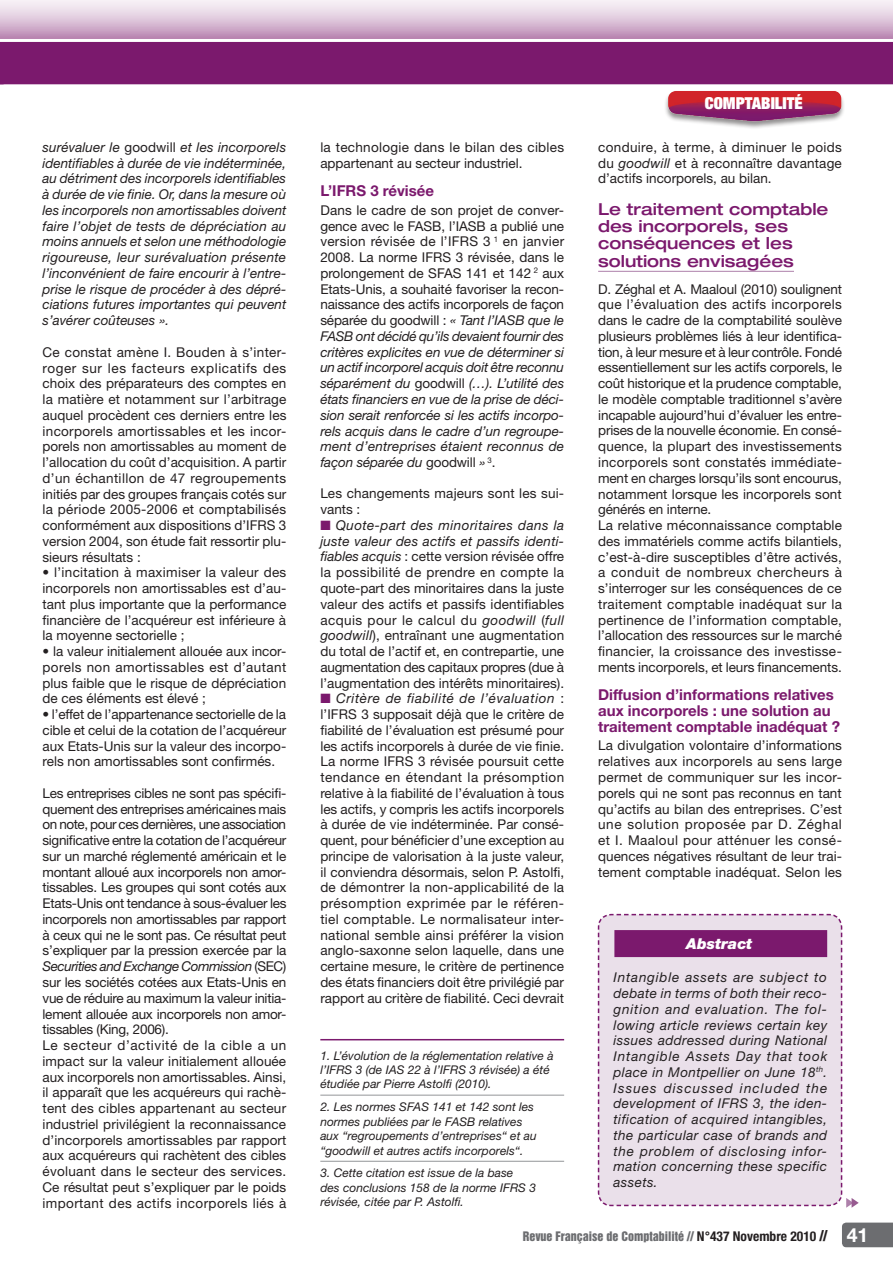
<style>
.page{position:relative;width:893px;height:1263px;background:#fff}
.page>*{position:absolute;margin:0;border:0;box-sizing:border-box;transform-origin:0 0}
.t1{font:700 19.5px "Helvetica Neue LT Std";color:#fff}
.t2{font:500 expanded 16.5px/17.2px "Helvetica Neue LT Std";color:#7b196d}
.t3{font:900 condensed 16.5px "Helvetica Neue LT Std";color:#fff}
.t4{font:700 15px/15.8px "Helvetica Neue LT Std";color:#7b196d}
.t5{font:italic 900 15px "Helvetica Neue LT Std";color:#fff}
.t6{font:13.5px/15.8px "Helvetica Neue LT Std";color:#231f20;text-align:justify}
.t7{font:italic 13.5px/15.8px "Helvetica Neue LT Std";letter-spacing:.01em;color:#231f20;text-align:justify}
.t8{font:italic 12px/14.4px "Helvetica Neue LT Std";color:#231f20}
.t9{font:12px "Helvetica Inserat LT Std";color:#6c6d70}
.s1{font-style:normal}
.s2{font-style:italic}
.s3{color:#7b196d}
.s4{font-family:"Helvetica Neue LT Std";font-weight:700;font-stretch:condensed;font-size:13.5px;color:#231f20}
.s5{font-size:13.5px;color:#231f20}
</style>
<div class="page">
<svg style="left:842px;top:1222px;width:51px;height:25px"></svg>
<hr style="left:598px;top:271px;width:196px;height:1px;background:#ad80aa">
<img style="left:665px;top:91px;width:179px;height:37px">
<svg style="left:846px;top:1198px;width:13px;height:10px"></svg>
<svg style="left:597px;top:913px;width:246px;height:294px;background:#e0cfdf"></svg>
<svg style="left:0;top:0;width:893px;height:26px;background:#e7d6e5"></svg>
<svg style="left:0;top:26px;width:893px;height:58px;background:#924186"></svg>
<hr style="left:320px;top:1039px;width:244px;height:1px;background:#7b196d">
<hr style="left:320px;top:1095px;width:244px;height:1px;background:#939598">
<hr style="left:320px;top:1161px;width:244px;height:1px;background:#939598">
<p class="t7" style="left:43px;top:139px;width:245px">surévaluer le <span class="s1">goodwill</span> et les incorporels identifiables à durée de vie indéterminée, au détriment des incorporels identifiables à durée de vie finie. Or, dans la mesure où les incorporels non amortissables doivent faire l’objet de tests de dépréciation au moins annuels et selon une méthodologie rigoureuse, leur surévaluation présente l’inconvénient de faire encourir à l’entre&shy;prise le risque de procéder à des dépré&shy;ciations futures importantes qui peuvent s’avérer coûteuses ».</p>
<p class="t6" style="left:43px;top:344px;width:245px">Ce constat amène I. Bouden à s’inter&shy;roger sur les facteurs explicatifs des choix des préparateurs des comptes en la matière et notamment sur l’arbitrage auquel procèdent ces derniers entre les incorporels amortissables et les incor&shy;porels non amortissables au moment de l’allocation du coût d’acquisition. A partir d’un échantillon de 47 regroupements initiés par des groupes français cotés sur la période 2005-2006 et comptabilisés conformément aux dispositions d’IFRS 3 version 2004, son étude fait ressortir plu&shy;sieurs résultats :</p>
<p class="t6" style="left:43px;top:564px;width:245px">• l’incitation à maximiser la valeur des incorporels non amortissables est d’au&shy;tant plus importante que la performance financière de l’acquéreur est inférieure à la moyenne sectorielle ;</p>
<p class="t6" style="left:43px;top:643px;width:245px">• la valeur initialement allouée aux incor&shy;porels non amortissables est d’autant plus faible que le risque de dépréciation de ces éléments est élevé ;</p>
<p class="t6" style="left:43px;top:706px;width:245px">• l’effet de l’appartenance sectorielle de la cible et celui de la cotation de l’acquéreur aux Etats-Unis sur la valeur des incorpo&shy;rels non amortissables sont confirmés.</p>
<p class="t6" style="left:43px;top:785px;width:245px;text-align:left">Les entreprises cibles ne sont pas spécifi&shy;quement des entreprises américaines mais on note, pour ces dernières, une association significative entre la cotation de l’acquéreur sur un marché réglementé américain et le montant alloué aux incorporels non amor&shy;tissables. Les groupes qui sont cotés aux Etats-Unis ont tendance à sous-évaluer les incorporels non amortissables par rapport à ceux qui ne le sont pas. Ce résultat peut s’expliquer par la pression exercée par la <span class="s2">Securities and Exchange Commission</span> (SEC) sur les sociétés cotées aux Etats-Unis en vue de réduire au maximum la valeur initia&shy;lement allouée aux incorporels non amor&shy;tissables (King, 2006).<br>Le secteur d’activité de la cible a un impact sur la valeur initialement allouée aux incorporels non amortissables. Ainsi, il apparaît que les acquéreurs qui rachè&shy;tent des cibles appartenant au secteur industriel privilégient la reconnaissance d’incorporels amortissables par rapport aux acquéreurs qui rachètent des cibles évoluant dans le secteur des services.<br>Ce résultat peut s’expliquer par le poids important des actifs incorporels liés à</p>
<p class="t6" style="left:320px;top:139px;width:245px">la technologie dans le bilan des cibles appartenant au secteur industriel.</p>
<p class="t4" style="left:320px;top:183px;width:115px">L’IFRS 3 révisée</p>
<p class="t7" style="left:320px;top:202px;width:245px"><span class="s1">Dans le cadre de son projet de conver&shy;gence avec le FASB, l’IASB a publié une version révisée de l’IFRS 3</span> <sup>1</sup> <span class="s1">en janvier 2008. La norme IFRS 3 révisée, dans le prolongement de SFAS 141 et 142</span> <sup>2</sup> <span class="s1">aux Etats-Unis, a souhaité favoriser la recon&shy;naissance des actifs incorporels de façon séparée du goodwill :</span> « Tant l’IASB que le FASB ont décidé qu’ils devaient fournir des critères explicites en vue de déterminer si un actif incorporel acquis doit être reconnu séparément du <span class="s1">goodwill</span> (…). L’utilité des états financiers en vue de la prise de déci&shy;sion serait renforcée si les actifs incorpo&shy;rels acquis dans le cadre d’un regroupe&shy;ment d’entreprises étaient reconnus de façon séparée du <span class="s1">goodwill</span> » <sup>3</sup><span class="s1">.</span></p>
<p class="t6" style="left:320px;top:486px;width:245px">Les changements majeurs sont les sui&shy;vants :</p>
<p class="t6" style="left:320px;top:517px;width:245px"><span class="s3">■</span> <span class="s2">Quote-part des minoritaires dans la juste valeur des actifs et passifs identi&shy;fiables acquis</span> : cette version révisée offre la possibilité de prendre en compte la quote-part des minoritaires dans la juste valeur des actifs et passifs identifiables acquis pour le calcul du <span class="s2">goodwill</span> (<span class="s2">full goodwill</span>), entraînant une augmentation du total de l’actif et, en contrepartie, une augmentation des capitaux propres (due à l’augmentation des intérêts minoritaires).</p>
<p class="t6" style="left:320px;top:690px;width:245px"><span class="s3">■</span> <span class="s2">Critère de fiabilité de l’évaluation</span> : l’IFRS 3 supposait déjà que le critère de fiabilité de l’évaluation est présumé pour les actifs incorporels à durée de vie finie.<br>La norme IFRS 3 révisée poursuit cette tendance en étendant la présomption relative à la fiabilité de l’évaluation à tous les actifs, y compris les actifs incorporels à durée de vie indéterminée. Par consé&shy;quent, pour bénéficier d’une exception au principe de valorisation à la juste valeur, il conviendra désormais, selon P. Astolfi, de démontrer la non-applicabilité de la présomption exprimée par le référen&shy;tiel comptable. Le normalisateur inter&shy;national semble ainsi préférer la vision anglo-saxonne selon laquelle, dans une certaine mesure, le critère de pertinence des états financiers doit être privilégié par rapport au critère de fiabilité. Ceci devrait</p>
<p class="t8" style="left:320px;top:1048px;width:235px">1. L’évolution de la réglementation relative à l’IFRS 3 (de IAS 22 à l’IFRS 3 révisée) a été étudiée par Pierre Astolfi (2010).</p>
<p class="t8" style="left:320px;top:1100px;width:218px">2. Les normes SFAS 141 et 142 sont les normes publiées par le FASB relatives aux “regroupements d’entreprises“ et au “goodwill et autres actifs incorporels“.</p>
<p class="t8" style="left:320px;top:1166px;width:217px">3. Cette citation est issue de la base<br>des conclusions 158 de la norme IFRS 3 révisée, citée par P. Astolfi.</p>
<p class="t3" style="left:705px;top:92px;width:99px">COMPTABILITÉ</p>
<p class="t6" style="left:598px;top:139px;width:245px">conduire, à terme, à diminuer le poids du <span class="s2">goodwill</span> et à reconnaître davantage d’actifs incorporels, au bilan.</p>
<p class="t2" style="left:598px;top:200px;width:232px">Le traitement comptable des incorporels, ses conséquences et les solutions envisagées</p>
<p class="t6" style="left:598px;top:281px;width:245px;text-align:left">D. Zéghal et A. Maaloul (2010) soulignent que l’évaluation des actifs incorporels dans le cadre de la comptabilité soulève plusieurs problèmes liés à leur identifica&shy;tion, à leur mesure et à leur contrôle. Fondé essentiellement sur les actifs corporels, le coût historique et la prudence comptable, le modèle comptable traditionnel s’avère incapable aujourd’hui d’évaluer les entre&shy;prises de la nouvelle économie. En consé&shy;quence, la plupart des investissements incorporels sont constatés immédiate&shy;ment en charges lorsqu’ils sont encourus, notamment lorsque les incorporels sont générés en interne.<br>La relative méconnaissance comptable des immatériels comme actifs bilantiels, c’est-à-dire susceptibles d’être activés, a conduit de nombreux chercheurs à s’interroger sur les conséquences de ce traitement comptable inadéquat sur la pertinence de l’information comptable, l’allocation des ressources sur le marché financier, la croissance des investisse&shy;ments incorporels, et leurs financements.</p>
<p class="t4" style="left:598px;top:687px;width:243px">Diffusion d’informations relatives aux incorporels : une solution au traitement comptable inadéquat ?</p>
<p class="t6" style="left:598px;top:738px;width:245px">La divulgation volontaire d’informations relatives aux incorporels au sens large permet de communiquer sur les incor&shy;porels qui ne sont pas reconnus en tant qu’actifs au bilan des entreprises. C’est une solution proposée par D. Zéghal et I. Maaloul pour atténuer les consé&shy;quences négatives résultant de leur trai&shy;tement comptable inadéquat. Selon les</p>
<p class="t5" style="left:686px;top:934px;width:68px">Abstract</p>
<p class="t7" style="left:614px;top:969px;width:215px">Intangible assets are subject to debate in terms of both their reco&shy;gnition and evaluation. The fol&shy;lowing article reviews certain key issues addressed during National Intangible Assets Day that took place in Montpellier on June 18<sup>th</sup>.<br>Issues discussed included the development of IFRS 3, the iden&shy;tification of acquired intangibles, the particular case of brands and the problem of disclosing infor&shy;mation concerning these specific assets.</p>
<p class="t9" style="left:523px;top:1229px;width:306px">Revue Française de Comptabilité // <span class="s4">N°437 Novembre 2010</span> <span class="s5">//</span></p>
<h1 class="t1" style="left:847px;top:1223px;width:23px">41</h1>
</div>
